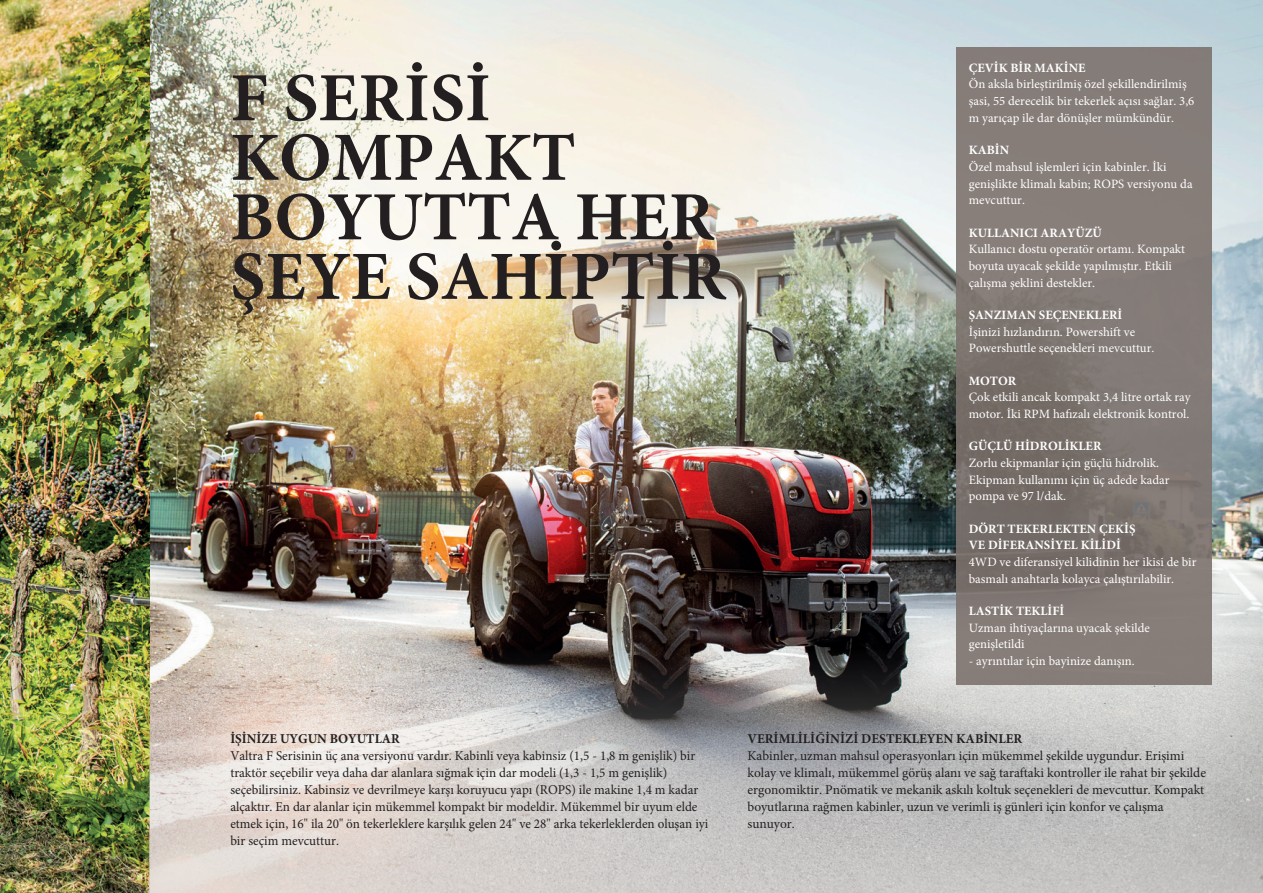
<style>
.page{position:relative;width:1263px;height:893px;background:#fff}
.page>*{position:absolute;margin:0;border:0;box-sizing:border-box;transform-origin:0 0}
._46pt___14mm_leading{font:700 69px/59.6px "Minion Pro";color:#231f20}
._9pt___4mm_leading_r{font:13.5px/17px "Minion Pro";color:#231f20}
.Feature_list{font:12.75px/16.6px "Minion Pro";color:#fff}
.s1{font-weight:700}
</style>
<div class="page">
<img style="left:149px;top:0;width:1114px;height:648px">
<img style="left:0;top:0;width:149px;height:893px">
<svg style="left:149px;top:648px;width:1114px;height:245px;background:#c0bdba"></svg>
<svg style="left:957px;top:47px;width:255px;height:638px;background:#807873"></svg>
<p class="_46pt___14mm_leading" style="left:230px;top:67px;width:497px">F SERİSİ<br>KOMPAKT<br>BOYUTTA HER<br>ŞEYE SAHİPTİR</p>
<p class="Feature_list" style="left:969px;top:59px;width:227px"><span class="s1">ÇEVİK BİR MAKİNE<br></span>Ön aksla birleştirilmiş özel şekillendirilmiş şasi, 55 derecelik bir tekerlek açısı sağlar. 3,6 m yarıçap ile dar dönüşler mümkündür.</p>
<p class="Feature_list" style="left:969px;top:141px;width:225px"><span class="s1">KABİN<br></span>Özel mahsul işlemleri için kabinler. İki genişlikte klimalı kabin; ROPS versiyonu da mevcuttur.</p>
<p class="Feature_list" style="left:969px;top:224px;width:218px"><span class="s1">KULLANICI ARAYÜZÜ<br></span>Kullanıcı dostu operatör ortamı. Kompakt boyuta uyacak şekilde yapılmıştır. Etkili çalışma şeklini destekler.</p>
<p class="Feature_list" style="left:969px;top:306px;width:187px"><span class="s1">ŞANZIMAN SEÇENEKLERİ<br></span>İşinizi hızlandırın. Powershift ve<br>Powershuttle seçenekleri mevcuttur.</p>
<p class="Feature_list" style="left:969px;top:372px;width:223px"><span class="s1">MOTOR<br></span>Çok etkili ancak kompakt 3,4 litre ortak ray motor. İki RPM hafızalı elektronik kontrol.</p>
<p class="Feature_list" style="left:969px;top:438px;width:202px"><span class="s1">GÜÇLÜ HİDROLİKLER<br></span>Zorlu ekipmanlar için güçlü hidrolik.<br>Ekipman kullanımı için üç adede kadar pompa ve 97 l/dak.</p>
<p class="Feature_list" style="left:969px;top:520px;width:229px"><span class="s1">DÖRT TEKERLEKTEN ÇEKİŞ<br>VE DİFERANSİYEL KİLİDİ<br></span>4WD ve diferansiyel kilidinin her ikisi de bir basmalı anahtarla kolayca çalıştırılabilir.</p>
<p class="Feature_list" style="left:969px;top:602px;width:183px"><span class="s1">LASTİK TEKLİFİ<br></span>Uzman ihtiyaçlarına uyacak şekilde genişletildi</p>
<p class="Feature_list" style="left:969px;top:652px;width:167px">- ayrıntılar için bayinize danışın.</p>
<p class="_9pt___4mm_leading_r" style="left:230px;top:730px;width:479px"><span class="s1">İŞİNİZE UYGUN BOYUTLAR<br></span>Valtra F Serisinin üç ana versiyonu vardır. Kabinli veya kabinsiz (1,5 - 1,8 m genişlik) bir traktör seçebilir veya daha dar alanlara sığmak için dar modeli (1,3 - 1,5 m genişlik) seçebilirsiniz. Kabinsiz ve devrilmeye karşı koruyucu yapı (ROPS) ile makine 1,4 m kadar alçaktır. En dar alanlar için mükemmel kompakt bir modeldir. Mükemmel bir uyum elde etmek için, 16" ila 20" ön tekerleklere karşılık gelen 24" ve 28" arka tekerleklerden oluşan iyi bir seçim mevcuttur.</p>
<p class="_9pt___4mm_leading_r" style="left:747px;top:730px;width:460px"><span class="s1">VERİMLİLİĞİNİZİ DESTEKLEYEN KABİNLER<br></span>Kabinler, uzman mahsul operasyonları için mükemmel şekilde uygundur. Erişimi kolay ve klimalı, mükemmel görüş alanı ve sağ taraftaki kontroller ile rahat bir şekilde ergonomiktir. Pnömatik ve mekanik askılı koltuk seçenekleri de mevcuttur. Kompakt boyutlarına rağmen kabinler, uzun ve verimli iş günleri için konfor ve çalışma sunuyor.</p>
</div>
